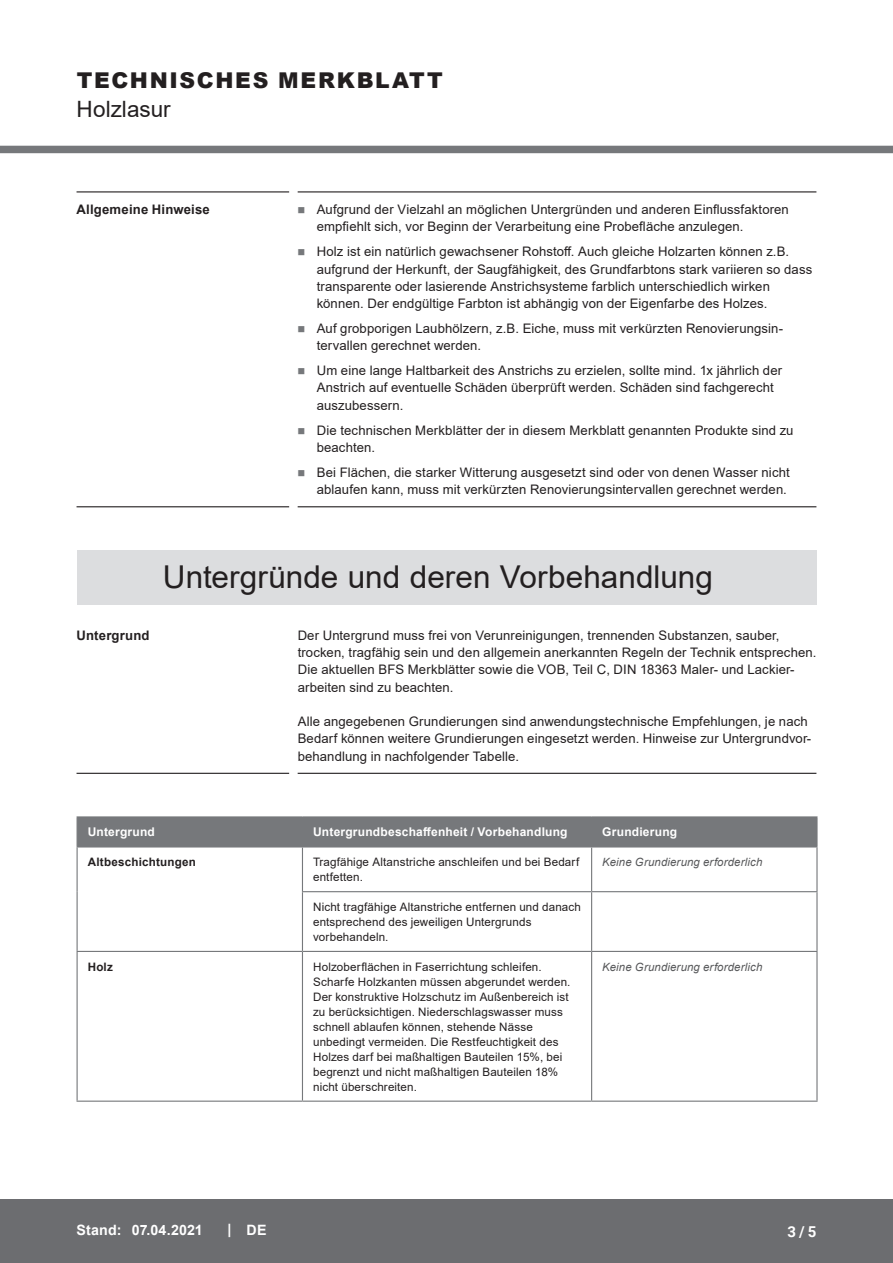
<style>
.page{position:relative;width:893px;height:1263px;background:#fff}
.page>*{position:absolute;margin:0;border:0;box-sizing:border-box;transform-origin:0 0}
.t1{font:31.5px "Arial";color:#231f20}
.t2{font:22.5px "Arial";color:#231f20}
.t3{font:900 21.75px "Arial";letter-spacing:.075em;color:#231f20}
.t4{font:700 15px "Roboto";color:#fff}
.t5{font:700 14.25px "Arial";letter-spacing:.01em;color:#fff}
.t6{font:13.2px/17.2px "Arial";letter-spacing:.01em;color:#231f20}
.t7{font:700 13.2px "Arial";letter-spacing:.015em;color:#231f20}
.t8{font:700 12px "Arial";letter-spacing:.015em;color:#fff}
.t9{font:11.7px/15px "Arial";letter-spacing:.015em;color:#231f20}
.t10{font:700 11.7px "Arial";letter-spacing:.02em;color:#231f20}
.t11{font:italic 11.4px "Arial";letter-spacing:.015em;color:#57585a}
</style>
<div class="page">
<div style="left:0;top:146px;width:893px;height:7px;background:#76787b"></div>
<div style="left:0;top:1199px;width:893px;height:64px;background:#6c6d70"></div>
<hr style="left:77px;top:191px;width:212px;height:1px;background:#231f20">
<hr style="left:298px;top:191px;width:518px;height:1px;background:#231f20">
<hr style="left:77px;top:506px;width:212px;height:1px;background:#231f20">
<hr style="left:298px;top:506px;width:518px;height:1px;background:#231f20">
<hr style="left:77px;top:816px;width:225px;height:1px;background:#76787b">
<hr style="left:302px;top:816px;width:290px;height:1px;background:#76787b">
<hr style="left:592px;top:816px;width:226px;height:1px;background:#76787b">
<div style="left:77px;top:817px;width:739px;height:29px;background:#76787b"></div>
<hr style="left:816px;top:817px;width:2px;height:29px;background:#76787b">
<hr style="left:77px;top:846px;width:225px;height:1px;background:#76787b">
<hr style="left:77px;top:847px;width:1px;height:45px;background:#76787b">
<hr style="left:302px;top:846px;width:290px;height:1px;background:#76787b">
<hr style="left:302px;top:847px;width:1px;height:44px;background:#76787b">
<hr style="left:592px;top:846px;width:226px;height:1px;background:#76787b">
<hr style="left:591px;top:847px;width:1px;height:44px;background:#76787b">
<hr style="left:816px;top:847px;width:2px;height:44px;background:#76787b">
<hr style="left:77px;top:892px;width:1px;height:59px;background:#76787b">
<hr style="left:302px;top:891px;width:290px;height:1px;background:#76787b">
<hr style="left:302px;top:892px;width:1px;height:59px;background:#76787b">
<hr style="left:592px;top:891px;width:226px;height:1px;background:#76787b">
<hr style="left:591px;top:892px;width:1px;height:59px;background:#76787b">
<hr style="left:816px;top:892px;width:2px;height:59px;background:#76787b">
<hr style="left:77px;top:951px;width:225px;height:1px;background:#76787b">
<hr style="left:77px;top:952px;width:1px;height:148px;background:#76787b">
<hr style="left:302px;top:951px;width:290px;height:1px;background:#76787b">
<hr style="left:302px;top:952px;width:1px;height:148px;background:#76787b">
<hr style="left:592px;top:951px;width:226px;height:1px;background:#76787b">
<hr style="left:591px;top:952px;width:1px;height:148px;background:#76787b">
<hr style="left:816px;top:952px;width:2px;height:148px;background:#76787b">
<hr style="left:77px;top:1100px;width:225px;height:2px;background:#76787b">
<hr style="left:302px;top:1100px;width:290px;height:2px;background:#76787b">
<hr style="left:592px;top:1100px;width:226px;height:2px;background:#76787b">
<div style="left:77px;top:550px;width:739px;height:55px;background:#dcdddf"></div>
<hr style="left:77px;top:773px;width:212px;height:1px;background:#231f20">
<hr style="left:298px;top:773px;width:518px;height:1px;background:#231f20">
<h3 class="t3" style="left:77px;top:65px;width:367px">TECHNISCHES MERKBLATT</h3>
<h2 class="t2" style="left:77px;top:94px;width:96px">Holzlasur</h2>
<p class="t7" style="left:77px;top:200px;width:135px">Allgemeine Hinweise</p>
<p class="t6" style="left:317px;top:201px;width:474px">Aufgrund der Vielzahl an möglichen Untergründen und anderen Einflussfaktoren empfiehlt sich, vor Beginn der Verarbeitung eine Probefläche anzulegen.</p>
<p class="t6" style="left:317px;top:243px;width:497px">Holz ist ein natürlich gewachsener Rohstoff. Auch gleiche Holzarten können z.B. aufgrund der Herkunft, der Saugfähigkeit, des Grundfarbtons stark variieren so dass transparente oder lasierende Anstrichsysteme farblich unterschiedlich wirken können. Der endgültige Farbton ist abhängig von der Eigenfarbe des Holzes.</p>
<p class="t6" style="left:317px;top:320px;width:468px">Auf grobporigen Laubhölzern, z.B. Eiche, muss mit verkürzten Renovierungsin&shy;tervallen gerechnet werden.</p>
<p class="t6" style="left:317px;top:362px;width:467px">Um eine lange Haltbarkeit des Anstrichs zu erzielen, sollte mind. 1x jährlich der<br>Anstrich auf eventuelle Schäden überprüft werden. Schäden sind fachgerecht auszubessern.</p>
<p class="t6" style="left:317px;top:421px;width:478px">Die technischen Merkblätter der in diesem Merkblatt genannten Produkte sind zu beachten.</p>
<p class="t6" style="left:317px;top:463px;width:474px">Bei Flächen, die starker Witterung ausgesetzt sind oder von denen Wasser nicht ablaufen kann, muss mit verkürzten Renovierungsintervallen gerechnet werden.</p>
<h1 class="t1" style="left:163px;top:555px;width:551px">Untergründe und deren Vorbehandlung</h1>
<p class="t7" style="left:77px;top:626px;width:75px">Untergrund</p>
<p class="t6" style="left:298px;top:626px;width:520px">Der Untergrund muss frei von Verunreinigungen, trennenden Substanzen, sauber, trocken, tragfähig sein und den allgemein anerkannten Regeln der Technik entsprechen.<br>Die aktuellen BFS Merkblätter sowie die VOB, Teil C, DIN 18363 Maler- und Lackier&shy;arbeiten sind zu beachten.</p>
<p class="t6" style="left:298px;top:713px;width:515px">Alle angegebenen Grundierungen sind anwendungstechnische Empfehlungen, je nach<br>Bedarf können weitere Grundierungen eingesetzt werden. Hinweise zur Untergrundvor&shy;behandlung in nachfolgender Tabelle.</p>
<p class="t8" style="left:88px;top:824px;width:69px">Untergrund</p>
<p class="t8" style="left:313px;top:824px;width:256px">Untergrundbeschaffenheit / Vorbehandlung</p>
<p class="t8" style="left:602px;top:824px;width:76px">Grundierung</p>
<p class="t10" style="left:88px;top:854px;width:110px">Altbeschichtungen</p>
<p class="t9" style="left:313px;top:854px;width:268px">Tragfähige Altanstriche anschleifen und bei Bedarf entfetten.</p>
<p class="t11" style="left:602px;top:855px;width:162px">Keine Grundierung erforderlich</p>
<p class="t9" style="left:313px;top:899px;width:269px">Nicht tragfähige Altanstriche entfernen und danach entsprechend des jeweiligen Untergrunds vorbehandeln.</p>
<p class="t10" style="left:88px;top:958px;width:27px">Holz</p>
<p class="t9" style="left:313px;top:959px;width:259px">Holzoberflächen in Faserrichtung schleifen.<br>Scharfe Holzkanten müssen abgerundet werden.<br>Der konstruktive Holzschutz im Außenbereich ist zu berücksichtigen. Niederschlagswasser muss schnell ablaufen können, stehende Nässe unbedingt vermeiden. Die Restfeuchtigkeit des Holzes darf bei maßhaltigen Bauteilen 15%, bei begrenzt und nicht maßhaltigen Bauteilen 18% nicht überschreiten.</p>
<p class="t11" style="left:602px;top:959px;width:162px">Keine Grundierung erforderlich</p>
<p class="t5" style="left:77px;top:1220px;width:128px">Stand: 07.04.2021</p>
<p class="t5" style="left:228px;top:1220px;width:40px">| DE</p>
<p class="t4" style="left:787px;top:1221px;width:30px">3 / 5</p>
</div>
